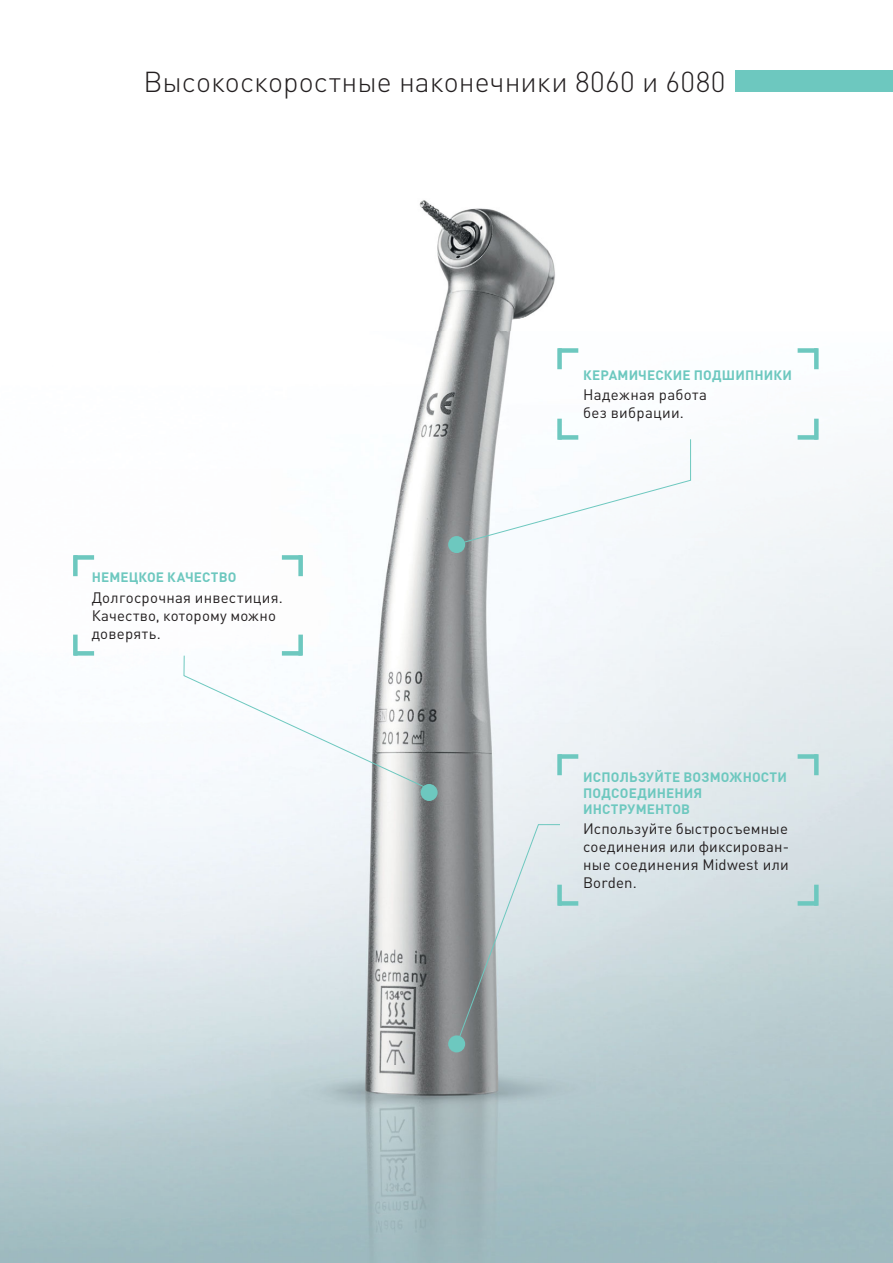
<style>
.page{position:relative;width:893px;height:1263px;background:#fff}
.page>*{position:absolute;margin:0;border:0;box-sizing:border-box;transform-origin:0 0}
.t1{font:300 28.5px "DIN Pro";color:#231f20}
.t2{font:15px/18px "DIN Pro";letter-spacing:.015em;color:#231f20}
.t3{font:700 13.5px/16.2px "DIN Pro";letter-spacing:.01em;color:#6dc8bf}
</style>
<div class="page">
<img style="left:271px;top:200px;width:324px;height:1063px">
<svg style="left:183px;top:655px;width:247px;height:135px"></svg>
<svg style="left:456px;top:439px;width:235px;height:106px"></svg>
<div style="left:448px;top:536px;width:17px;height:17px;background:#6dc8bf;border-radius:50%"></div>
<div style="left:421px;top:784px;width:17px;height:17px;background:#6dc8bf;border-radius:50%"></div>
<svg style="left:456px;top:824px;width:105px;height:221px;background:#b8c1c4"></svg>
<div style="left:448px;top:1035px;width:17px;height:17px;background:#6dc8bf;border-radius:50%"></div>
<div style="left:736px;top:71px;width:157px;height:21px;background:#6dc8bf"></div>
<div style="left:557px;top:348px;width:5px;height:21px;background:#6dc8bf"></div>
<div style="left:558px;top:348px;width:20px;height:5px;background:#6dc8bf"></div>
<svg style="left:814px;top:348px;width:4px;height:21px"></svg>
<div style="left:797px;top:348px;width:20px;height:5px;background:#6dc8bf"></div>
<div style="left:557px;top:419px;width:5px;height:21px;background:#6dc8bf"></div>
<div style="left:558px;top:435px;width:20px;height:5px;background:#6dc8bf"></div>
<svg style="left:814px;top:419px;width:4px;height:21px"></svg>
<div style="left:797px;top:435px;width:20px;height:5px;background:#6dc8bf"></div>
<div style="left:73px;top:555px;width:5px;height:21px;background:#6dc8bf"></div>
<div style="left:74px;top:555px;width:20px;height:5px;background:#6dc8bf"></div>
<div style="left:298px;top:555px;width:5px;height:21px;background:#6dc8bf"></div>
<div style="left:282px;top:555px;width:20px;height:5px;background:#6dc8bf"></div>
<div style="left:73px;top:635px;width:5px;height:21px;background:#6dc8bf"></div>
<div style="left:74px;top:651px;width:20px;height:5px;background:#6dc8bf"></div>
<div style="left:298px;top:635px;width:5px;height:21px;background:#6dc8bf"></div>
<div style="left:282px;top:651px;width:20px;height:5px;background:#6dc8bf"></div>
<div style="left:557px;top:754px;width:5px;height:21px;background:#6dc8bf"></div>
<div style="left:558px;top:754px;width:20px;height:5px;background:#6dc8bf"></div>
<svg style="left:814px;top:754px;width:4px;height:21px"></svg>
<div style="left:797px;top:754px;width:20px;height:5px;background:#6dc8bf"></div>
<div style="left:557px;top:885px;width:5px;height:21px;background:#6dc8bf"></div>
<div style="left:558px;top:901px;width:20px;height:5px;background:#6dc8bf"></div>
<hr style="left:814px;top:885px;width:4px;height:21px;background:#6dc8bf">
<div style="left:797px;top:901px;width:20px;height:5px;background:#6dc8bf"></div>
<h1 class="t1" style="left:144px;top:72px;width:583px">Высокоскоростные наконечники 8060 и 6080</h1>
<p class="t3" style="left:92px;top:571px;width:146px">НЕМЕЦКОЕ КАЧЕСТВО</p>
<p class="t2" style="left:92px;top:590px;width:193px">Долгосрочная инвестиция.<br>Качество, которому можно доверять.</p>
<p class="t3" style="left:583px;top:369px;width:210px">КЕРАМИЧЕСКИЕ ПОДШИПНИКИ</p>
<p class="t2" style="left:583px;top:388px;width:126px">Надежная работа без вибрации.</p>
<p class="t3" style="left:583px;top:771px;width:205px">ИСПОЛЬЗУЙТЕ ВОЗМОЖНОСТИ<br>ПОДСОЕДИНЕНИЯ<br>ИНСТРУМЕНТОВ</p>
<p class="t2" style="left:583px;top:822px;width:207px;text-align:justify">Используйте быстросъемные соединения или фиксиро ван&shy;ные соединения Midwest или Borden.</p>
</div>
